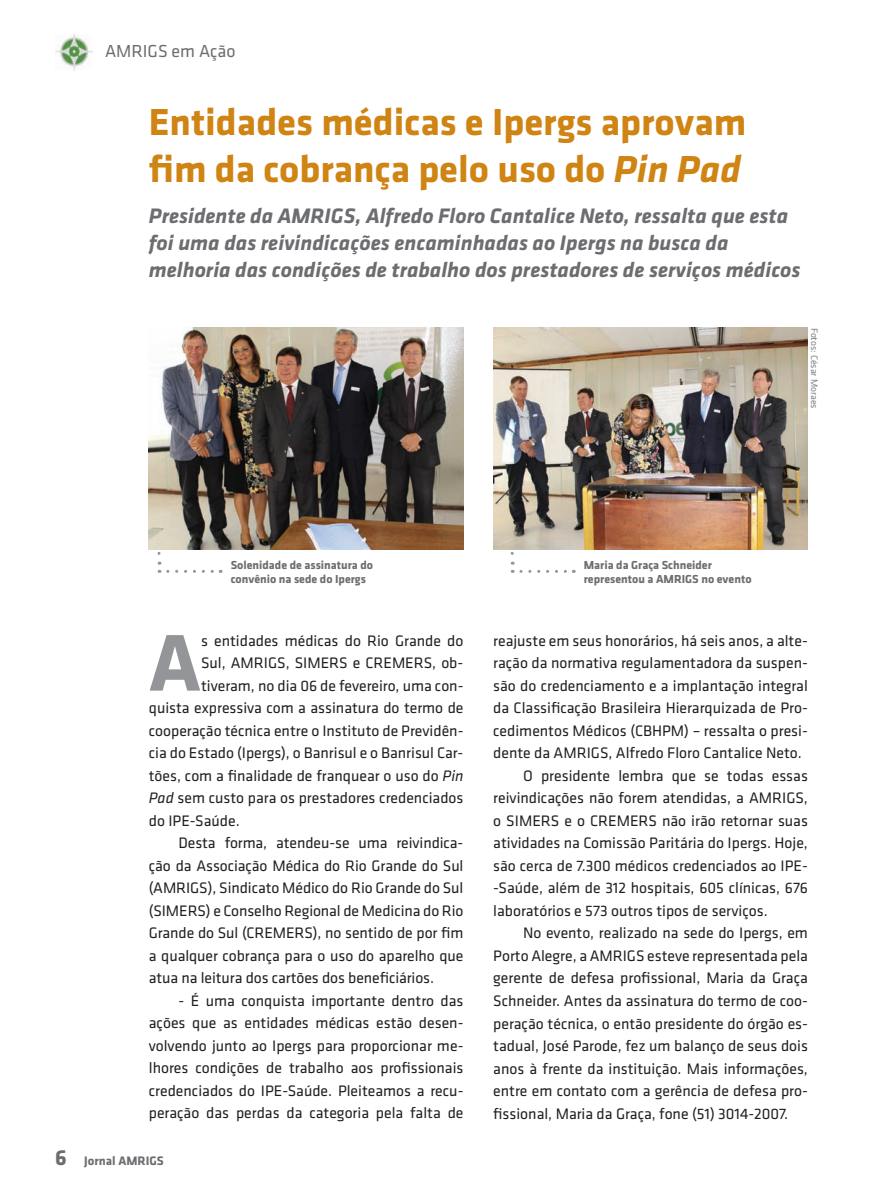
<style>
.page{position:relative;width:893px;height:1191px;background:#fff}
.page>*{position:absolute;margin:0;border:0;box-sizing:border-box;transform-origin:0 0}
.t1{font:700 83.25px "Klavika CH";color:#939598}
.t2{font:700 39px/46.8px "Klavika CH";color:#cf8413}
.t3{font:italic 700 21.75px/27px "Klavika CH";color:#6c6d70}
.t4{font:18px "Klavika CH";color:#6c6d70}
.t5{font:15.75px/22.5px "Klavika CH";color:#231f20;text-align:justify}
.t6{font:700 12.75px "Klavika CH";color:#6c6d70}
.t7{font:700 12px/14.4px "Klavika CH";color:#6c6d70}
.t8{font:9.75px "Klavika CH";color:#808285}
.s1{font-style:italic}
.s2{font-size:22.5px}
</style>
<div class="page">
<svg style="left:521px;top:570px;width:53px;height:3px"></svg>
<svg style="left:168px;top:570px;width:53px;height:3px"></svg>
<img style="left:55px;top:34px;width:38px;height:37px">
<img style="left:149px;top:327px;width:314px;height:222px">
<img style="left:493px;top:327px;width:315px;height:222px">
<p class="t4" style="left:105px;top:39px;width:132px">AMRIGS em Ação</p>
<h2 class="t2" style="left:149px;top:97px;width:599px">Entidades médicas e Ipergs aprovam fim da cobrança pelo uso do <span class="s1">Pin Pad</span></h2>
<h3 class="t3" style="left:149px;top:202px;width:653px">Presidente da AMRIGS, Alfredo Floro Cantalice Neto, ressalta que esta foi uma das reivindicações encaminhadas ao Ipergs na busca da melhoria das condições de trabalho dos prestadores de serviços médicos</h3>
<p class="t8" style="left:821px;top:327px;width:82px;rotate:90deg">Fotos: César Moraes</p>
<p class="t7" style="left:231px;top:557px;width:144px">Solenidade de assinatura do convênio na sede do Ipergs</p>
<p class="t7" style="left:584px;top:557px;width:169px">Maria da Graça Schneider representou a AMRIGS no evento</p>
<h1 class="t1" style="left:149px;top:603px;width:54px">A</h1>
<p class="t5" style="left:201px;top:628px;width:264px">s entidades médicas do Rio Grande do</p>
<p class="t5" style="left:201px;top:651px;width:264px">Sul, AMRIGS, SIMERS e CREMERS, ob-</p>
<p class="t5" style="left:201px;top:673px;width:264px">tiveram, no dia 06 de fevereiro, uma con-</p>
<p class="t5" style="left:149px;top:696px;width:316px">quista expressiva com a assinatura do termo de</p>
<p class="t5" style="left:149px;top:718px;width:316px">cooperação técnica entre o Instituto de Previdên-</p>
<p class="t5" style="left:149px;top:741px;width:316px">cia do Estado (Ipergs), o Banrisul e o Banrisul Car-</p>
<p class="t5" style="left:149px;top:763px;width:316px">tões, com a finalidade de franquear o uso do <span class="s1">Pin</span></p>
<p class="t5" style="left:149px;top:786px;width:316px"><span class="s1">Pad</span> sem custo para os prestadores credenciados</p>
<p class="t5" style="left:149px;top:808px;width:92px">do IPE-Saúde.</p>
<p class="t5" style="left:179px;top:831px;width:286px">Desta forma, atendeu-se uma reivindica-</p>
<p class="t5" style="left:149px;top:853px;width:316px">ção da Associação Médica do Rio Grande do Sul</p>
<p class="t5" style="left:149px;top:876px;width:316px">(AMRIGS), Sindicato Médico do Rio Grande do Sul</p>
<p class="t5" style="left:149px;top:898px;width:316px">(SIMERS) e Conselho Regional de Medicina do Rio</p>
<p class="t5" style="left:149px;top:921px;width:316px">Grande do Sul (CREMERS), no sentido de por fim</p>
<p class="t5" style="left:149px;top:943px;width:316px">a qualquer cobrança para o uso do aparelho que</p>
<p class="t5" style="left:149px;top:966px;width:287px">atua na leitura dos cartões dos beneficiários.</p>
<p class="t5" style="left:149px;top:988px;width:316px;text-indent:30px">- É uma conquista importante dentro das ações que as entidades médicas estão desen&shy;volvendo junto ao Ipergs para proporcionar me&shy;lhores condições de trabalho aos profissionais credenciados do IPE-Saúde. Pleiteamos a recu&shy;peração das perdas da categoria pela falta de</p>
<p class="t6" style="left:55px;top:1151px;width:110px"><span class="s2">6</span> Jornal AMRIGS</p>
<p class="t5" style="left:493px;top:629px;width:316px">reajuste em seus honorários, há seis anos, a alte-</p>
<p class="t5" style="left:493px;top:651px;width:316px">ração da normativa regulamentadora da suspen-</p>
<p class="t5" style="left:493px;top:674px;width:316px">são do credenciamento e a implantação integral</p>
<p class="t5" style="left:493px;top:696px;width:316px">da Classificação Brasileira Hierarquizada de Pro-</p>
<p class="t5" style="left:493px;top:719px;width:316px">cedimentos Médicos (CBHPM) – ressalta o presi-</p>
<p class="t5" style="left:493px;top:741px;width:310px">dente da AMRIGS, Alfredo Floro Cantalice Neto.</p>
<p class="t5" style="left:523px;top:764px;width:286px">O presidente lembra que se todas essas</p>
<p class="t5" style="left:493px;top:786px;width:316px">reivindicações não forem atendidas, a AMRIGS,</p>
<p class="t5" style="left:493px;top:809px;width:316px">o SIMERS e o CREMERS não irão retornar suas</p>
<p class="t5" style="left:493px;top:831px;width:316px">atividades na Comissão Paritária do Ipergs. Hoje,</p>
<p class="t5" style="left:493px;top:854px;width:316px">são cerca de 7.300 médicos credenciados ao IPE-</p>
<p class="t5" style="left:493px;top:876px;width:316px">-Saúde, além de 312 hospitais, 605 clínicas, 676</p>
<p class="t5" style="left:493px;top:899px;width:276px">laboratórios e 573 outros tipos de serviços.</p>
<p class="t5" style="left:523px;top:921px;width:286px">No evento, realizado na sede do Ipergs, em</p>
<p class="t5" style="left:493px;top:944px;width:316px">Porto Alegre, a AMRIGS esteve representada pela</p>
<p class="t5" style="left:493px;top:966px;width:316px">gerente de defesa profissional, Maria da Graça</p>
<p class="t5" style="left:493px;top:989px;width:316px">Schneider. Antes da assinatura do termo de coo-</p>
<p class="t5" style="left:493px;top:1011px;width:316px">peração técnica, o então presidente do órgão es-</p>
<p class="t5" style="left:493px;top:1034px;width:316px">tadual, José Parode, fez um balanço de seus dois</p>
<p class="t5" style="left:493px;top:1056px;width:316px">anos à frente da instituição. Mais informações,</p>
<p class="t5" style="left:493px;top:1079px;width:316px">entre em contato com a gerência de defesa pro-</p>
<p class="t5" style="left:493px;top:1101px;width:297px">fissional, Maria da Graça, fone (51) 3014-2007.</p>
</div>
